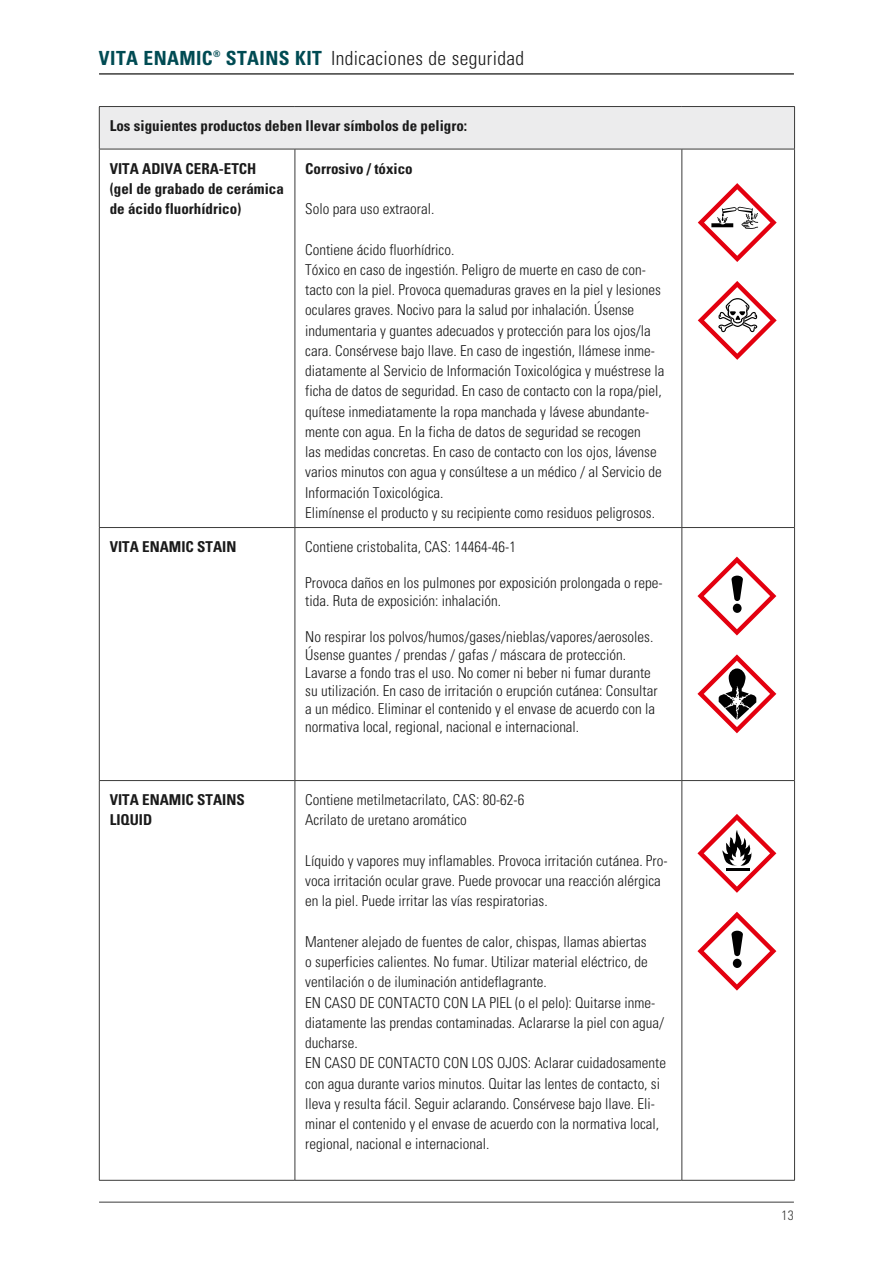
<style>
.page{position:relative;width:893px;height:1263px;background:#fff}
.page>*{position:absolute;margin:0;border:0;box-sizing:border-box;transform-origin:0 0}
.t1{font:300 condensed 19.5px "Univers";letter-spacing:.02em;color:#1a1a1a}
.t2{font:300 condensed 15px/20.2px "Univers LT";color:#1a1a1a}
.t3{font:700 condensed 15px/20.2px "Univers LT";color:#1a1a1a}
.t4{font:300 condensed 13.5px "Univers";color:#3b3b3a}
.s1{font-weight:700;color:#004b53}
</style>
<div class="page">
<hr style="left:99px;top:1202px;width:695px;height:1px;background:#3b3b3a">
<hr style="left:99px;top:74px;width:695px;height:1px;background:#3b3b3a">
<svg style="left:698px;top:183px;width:79px;height:79px"></svg>
<svg style="left:698px;top:281px;width:79px;height:79px"></svg>
<svg style="left:697px;top:557px;width:79px;height:78px"></svg>
<svg style="left:697px;top:654px;width:79px;height:79px"></svg>
<svg style="left:697px;top:912px;width:79px;height:78px"></svg>
<svg style="left:697px;top:814px;width:79px;height:79px"></svg>
<div style="left:99px;top:107px;width:695px;height:42px;background:#ececed"></div>
<hr style="left:99px;top:106px;width:196px;height:1px;background:#3b3b3a">
<hr style="left:99px;top:107px;width:1px;height:42px;background:#3b3b3a">
<hr style="left:295px;top:106px;width:387px;height:1px;background:#3b3b3a">
<hr style="left:682px;top:106px;width:113px;height:1px;background:#3b3b3a">
<hr style="left:794px;top:107px;width:1px;height:42px;background:#3b3b3a">
<hr style="left:99px;top:149px;width:196px;height:1px;background:#3b3b3a">
<hr style="left:99px;top:149px;width:1px;height:378px;background:#3b3b3a">
<hr style="left:295px;top:149px;width:387px;height:1px;background:#3b3b3a">
<hr style="left:295px;top:149px;width:1px;height:378px;background:#3b3b3a">
<hr style="left:682px;top:149px;width:113px;height:1px;background:#3b3b3a">
<hr style="left:682px;top:149px;width:1px;height:378px;background:#3b3b3a">
<hr style="left:794px;top:149px;width:1px;height:378px;background:#3b3b3a">
<hr style="left:99px;top:527px;width:196px;height:1px;background:#3b3b3a">
<hr style="left:99px;top:528px;width:1px;height:252px;background:#3b3b3a">
<hr style="left:295px;top:527px;width:387px;height:1px;background:#3b3b3a">
<hr style="left:295px;top:528px;width:1px;height:252px;background:#3b3b3a">
<hr style="left:682px;top:527px;width:113px;height:1px;background:#3b3b3a">
<hr style="left:682px;top:528px;width:1px;height:252px;background:#3b3b3a">
<hr style="left:794px;top:528px;width:1px;height:252px;background:#3b3b3a">
<hr style="left:99px;top:780px;width:196px;height:1px;background:#3b3b3a">
<hr style="left:99px;top:781px;width:1px;height:399px;background:#3b3b3a">
<hr style="left:295px;top:780px;width:387px;height:1px;background:#3b3b3a">
<hr style="left:295px;top:781px;width:1px;height:399px;background:#3b3b3a">
<hr style="left:682px;top:780px;width:113px;height:1px;background:#3b3b3a">
<hr style="left:682px;top:781px;width:1px;height:399px;background:#3b3b3a">
<hr style="left:794px;top:781px;width:1px;height:399px;background:#3b3b3a">
<hr style="left:99px;top:1180px;width:196px;height:1px;background:#3b3b3a">
<hr style="left:295px;top:1180px;width:387px;height:1px;background:#3b3b3a">
<hr style="left:682px;top:1180px;width:113px;height:1px;background:#3b3b3a">
<h1 class="t1" style="left:99px;top:46px;width:427px"><span class="s1">VITA ENAMIC</span><sup>®</sup> <span class="s1">STAINS KIT</span> Indicaciones de seguridad</h1>
<p class="t3" style="left:110px;top:115px;width:359px">Los siguientes productos deben llevar símbolos de peligro:</p>
<p class="t3" style="left:110px;top:158px;width:176px">VITA ADIVA CERA-ETCH<br>(gel de grabado de cerámica de ácido fluorhídrico)</p>
<p class="t3" style="left:305px;top:158px;width:109px">Corrosivo / tóxico</p>
<p class="t2" style="left:305px;top:199px;width:131px">Solo para uso extraoral.</p>
<p class="t2" style="left:305px;top:239px;width:360px">Contiene ácido fluorhídrico.<br>Tóxico en caso de ingestión. Peligro de muerte en caso de con&shy;tacto con la piel. Provoca quemaduras graves en la piel y lesiones oculares graves. Nocivo para la salud por inhalación. Úsense indumentaria y guantes adecuados y protección para los ojos/la cara. Consérvese bajo llave. En caso de ingestión, llámese inme&shy;diatamente al Servicio de Información Toxicológica y muéstrese la ficha de datos de seguridad. En caso de contacto con la ropa/piel, quítese inmediatamente la ropa manchada y lávese abundante&shy;mente con agua. En la ficha de datos de seguridad se recogen<br>las medidas concretas. En caso de contacto con los ojos, lávense varios minutos con agua y consúltese a un médico / al Servicio de Información Toxicológica.<br>Elimínense el producto y su recipiente como residuos peligrosos.</p>
<p class="t3" style="left:110px;top:536px;width:128px">VITA ENAMIC STAIN</p>
<p class="t2" style="left:305px;top:536px;width:212px">Contiene cristobalita, CAS: 14464-46-1</p>
<p class="t2" style="left:305px;top:574px;width:359px;line-height:18px">Provoca daños en los pulmones por exposición prolongada o repe&shy;tida. Ruta de exposición: inhalación.</p>
<p class="t2" style="left:305px;top:628px;width:354px;line-height:18px">No respirar los polvos/humos/gases/nieblas/vapores/aerosoles.<br>Úsense guantes / prendas / gafas / máscara de protección.<br>Lavarse a fondo tras el uso. No comer ni beber ni fumar durante su utilización. En caso de irritación o erupción cutánea: Consultar a un médico. Eliminar el contenido y el envase de acuerdo con la normativa local, regional, nacional e internacional.</p>
<p class="t3" style="left:110px;top:789px;width:137px">VITA ENAMIC STAINS<br>LIQUID</p>
<p class="t2" style="left:305px;top:789px;width:221px">Contiene metilmetacrilato, CAS: 80-62-6<br>Acrilato de uretano aromático</p>
<p class="t2" style="left:305px;top:850px;width:364px">Líquido y vapores muy inflamables. Provoca irritación cutánea. Pro&shy;voca irritación ocular grave. Puede provocar una reacción alérgica en la piel. Puede irritar las vías respiratorias.</p>
<p class="t2" style="left:305px;top:931px;width:362px">Mantener alejado de fuentes de calor, chispas, llamas abiertas<br>o superficies calientes. No fumar. Utilizar material eléctrico, de ventilación o de iluminación antideflagrante.<br>EN CASO DE CONTACTO CON LA PIEL (o el pelo): Quitarse inme&shy;diatamente las prendas contaminadas. Aclararse la piel con agua/ ducharse.<br>EN CASO DE CONTACTO CON LOS OJOS: Aclarar cuidadosamente con agua durante varios minutos. Quitar las lentes de contacto, si lleva y resulta fácil. Seguir aclarando. Consérvese bajo llave. Eli&shy;minar el contenido y el envase de acuerdo con la normativa local, regional, nacional e internacional.</p>
<p class="t4" style="left:782px;top:1207px;width:14px">13</p>
</div>
